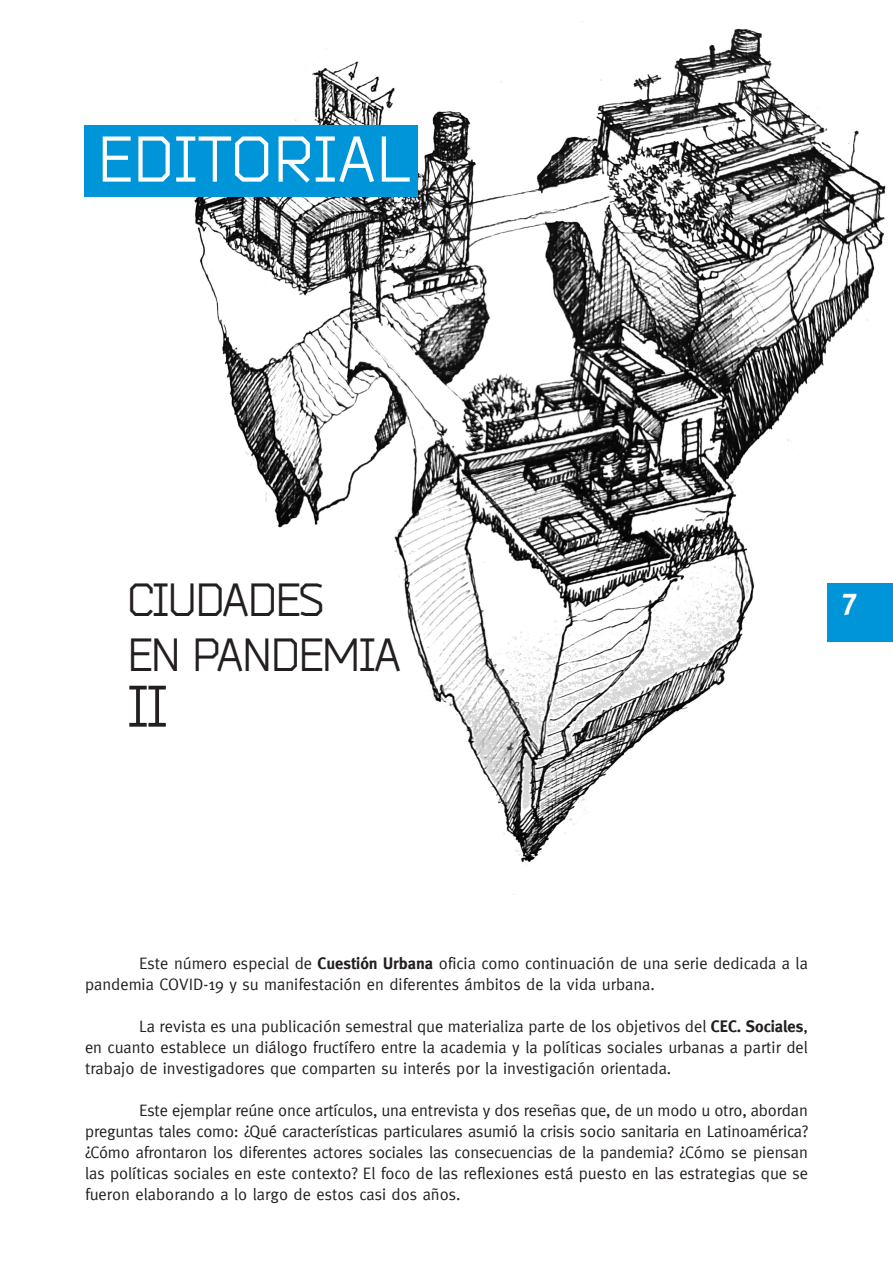
<style>
.page{position:relative;width:893px;height:1263px;background:#fff}
.page>*{position:absolute;margin:0;border:0;box-sizing:border-box;transform-origin:0 0}
.t1{font:64.5px "Bender";letter-spacing:.02em;color:#fff}
.t2{font:58.5px "Bender";color:#231f20}
.t3{font:46.5px "Bender";letter-spacing:-.03em;color:#231f20}
.t4{font:30px "Meta Plus Bold Caps";color:#fff}
.t5{font:16.5px/21px "Meta";color:#231f20;text-align:justify}
.s1{font-weight:700}
</style>
<div class="page">
<img style="left:171px;top:21px;width:722px;height:874px">
<div style="left:85px;top:125px;width:333px;height:71px;background:#0095d9"></div>
<div style="left:827px;top:583px;width:66px;height:58px;background:#0095d9"></div>
<p class="t1" style="left:98px;top:120px;width:314px">EDITORIAL</p>
<p class="t3" style="left:128px;top:571px;width:198px">CIUDADES</p>
<p class="t3" style="left:128px;top:627px;width:275px">EN PANDEMIA</p>
<p class="t2" style="left:128px;top:671px;width:42px">II</p>
<p class="t4" style="left:841px;top:585px;width:18px">7</p>
<p class="t5" style="left:85px;top:953px;width:724px;text-indent:54px">Este número especial de <span class="s1">Cuestión Urbana</span> oficia como continuación de una serie dedicada a la pandemia COVID-19 y su manifestación en diferentes ámbitos de la vida urbana.</p>
<p class="t5" style="left:85px;top:1016px;width:724px;text-indent:54px">La revista es una publicación semestral que materializa parte de los objetivos del <span class="s1">CEC. Sociales</span>, en cuanto establece un diálogo fructífero entre la academia y la políticas sociales urbanas a partir del trabajo de investigadores que comparten su interés por la investigación orientada.</p>
<p class="t5" style="left:85px;top:1100px;width:724px;text-indent:54px">Este ejemplar reúne once artículos, una entrevista y dos reseñas que, de un modo u otro, abordan preguntas tales como: ¿Qué características particulares asumió la crisis socio sanitaria en Latinoamérica? ¿Cómo afrontaron los diferentes actores sociales las consecuencias de la pandemia? ¿Cómo se piensan las políticas sociales en este contexto? El foco de las reflexiones está puesto en las estrategias que se fueron elaborando a lo largo de estos casi dos años.</p>
</div>
